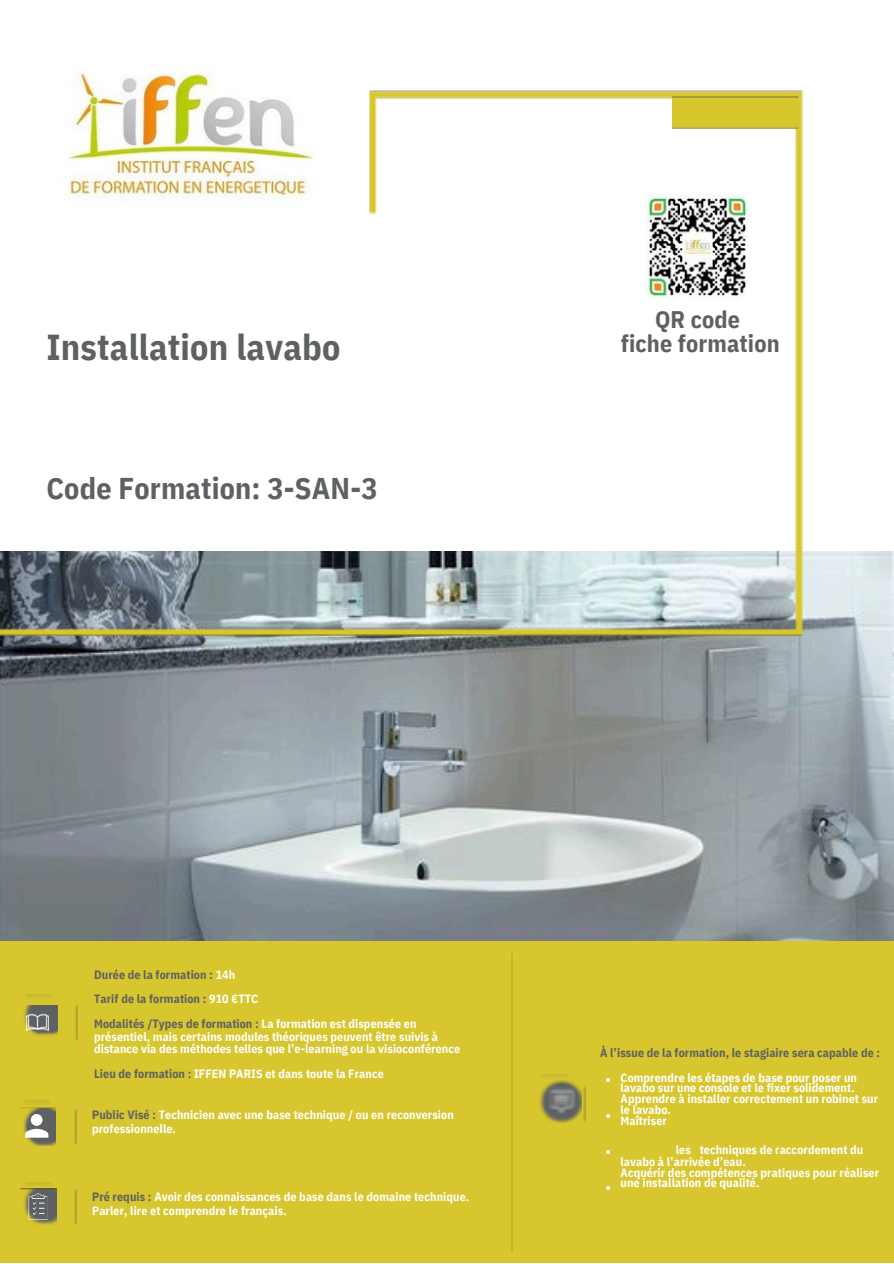
<style>
.page{position:relative;width:894px;height:1264px;background:#fff}
.page>*{position:absolute;margin:0;border:0;box-sizing:border-box;transform-origin:0 0}
.t1{font:700 36px "IBM Plex Sans Cond";letter-spacing:.005em;color:#5e6163}
.t2{font:700 30px "IBM Plex Sans Cond";letter-spacing:.005em;color:#5e6163}
.t3{font:700 24px/23.7px "IBM Plex Sans Cond";letter-spacing:.005em;color:#5e6163;text-align:center}
.t4{font:700 12px/14.7px "IBM Plex Sans Cond";letter-spacing:.005em;color:#fff}
.t5{font:700 12px "IBM Plex Sans Cond";letter-spacing:.005em;color:#5e6163}
.s1{color:#fff}
.s2{color:#5e6163}
</style>
<div class="page">
<div style="left:0;top:938px;width:893px;height:324px;background:#d8c62e"></div>
<img style="left:0;top:551px;width:893px;height:389px">
<img style="left:0;top:90px;width:802px;height:546px">
<img style="left:672px;top:96px;width:125px;height:33px">
<img style="left:511px;top:953px;width:1px;height:297px">
<img style="left:645px;top:195px;width:104px;height:104px">
<img style="left:540px;top:1080px;width:41px;height:42px">
<img style="left:546px;top:1086px;width:30px;height:27px">
<img style="left:24px;top:1005px;width:33px;height:31px">
<img style="left:27px;top:1011px;width:21px;height:22px">
<img style="left:56px;top:72px;width:267px;height:198px">
<img style="left:19px;top:1107px;width:36px;height:39px">
<img style="left:20px;top:1188px;width:37px;height:35px">
<img style="left:75px;top:1005px;width:3px;height:36px">
<img style="left:74px;top:1109px;width:2px;height:36px">
<img style="left:74px;top:1189px;width:2px;height:36px">
<img style="left:583px;top:1086px;width:2px;height:36px">
<svg style="left:25px;top:1113px;width:23px;height:24px"></svg>
<svg style="left:21px;top:1188px;width:34px;height:37px"></svg>
<svg style="left:24px;top:1188px;width:28px;height:6px"></svg>
<svg style="left:30px;top:1188px;width:16px;height:6px"></svg>
<svg style="left:45px;top:1194px;width:7px;height:5px"></svg>
<svg style="left:45px;top:1199px;width:7px;height:6px"></svg>
<svg style="left:24px;top:1193px;width:21px;height:4px"></svg>
<svg style="left:24px;top:1197px;width:21px;height:6px"></svg>
<svg style="left:24px;top:1203px;width:21px;height:20px"></svg>
<svg style="left:30px;top:1205px;width:22px;height:16px"></svg>
<svg style="left:606px;top:1078px;width:4px;height:4px"></svg>
<svg style="left:606px;top:1114px;width:4px;height:4px"></svg>
<svg style="left:606px;top:1150px;width:4px;height:4px"></svg>
<svg style="left:606px;top:1186px;width:4px;height:4px"></svg>
<p class="t1" style="left:46px;top:323px;width:296px">Installation lavabo</p>
<p class="t2" style="left:46px;top:468px;width:333px">Code Formation: 3-SAN-3</p>
<p class="t3" style="left:620px;top:307px;width:160px">QR code<br>fiche formation</p>
<p class="t5" style="left:94px;top:966px;width:143px">Durée de la formation : <span class="s1">14h</span></p>
<p class="t5" style="left:94px;top:991px;width:165px">Tarif de la formation : <span class="s1">910 €TTC</span></p>
<p class="t5" style="left:94px;top:1015px;width:324px">Modalités /Types de formation : <span class="s1">La formation est dispensée en</span></p>
<p class="t4" style="left:94px;top:1029px;width:367px;line-height:12.3px">présentiel, mais certains modules théoriques peuvent être suivis à distance via des méthodes telles que l’e-learning ou la visioconférence</p>
<p class="t4" style="left:94px;top:1065px;width:291px"><span class="s2">Lieu de formation :</span> IFFEN PARIS et dans toute la France</p>
<p class="t4" style="left:92px;top:1106px;width:363px"><span class="s2">Public Visé :</span> Technicien avec une base technique / ou en reconversion professionnelle.</p>
<p class="t4" style="left:92px;top:1188px;width:378px"><span class="s2">Pré requis :</span> Avoir des connaissances de base dans le domaine technique.<br>Parler, lire et comprendre le français.</p>
<p class="t5" style="left:600px;top:1044px;width:281px">À l’issue de la formation, le stagiaire sera capable de :</p>
<p class="t4" style="left:620px;top:1070px;width:238px">Comprendre les étapes de base pour poser un</p>
<p class="t4" style="left:620px;top:1080px;width:236px">lavabo sur une console et le fixer solidement.</p>
<p class="t4" style="left:620px;top:1091px;width:259px">Apprendre à installer correctement un robinet sur</p>
<p class="t4" style="left:620px;top:1101px;width:52px">le lavabo.</p>
<p class="t4" style="left:620px;top:1112px;width:48px">Maîtriser</p>
<p class="t4" style="left:675px;top:1142px;width:17px">les</p>
<p class="t4" style="left:699px;top:1142px;width:165px">techniques de raccordement du</p>
<p class="t4" style="left:620px;top:1153px;width:127px">lavabo à l’arrivée d’eau.</p>
<p class="t4" style="left:620px;top:1165px;width:260px">Acquérir des compétences pratiques pour réaliser</p>
<p class="t4" style="left:620px;top:1175px;width:140px">une installation de qualité.</p>
</div>
